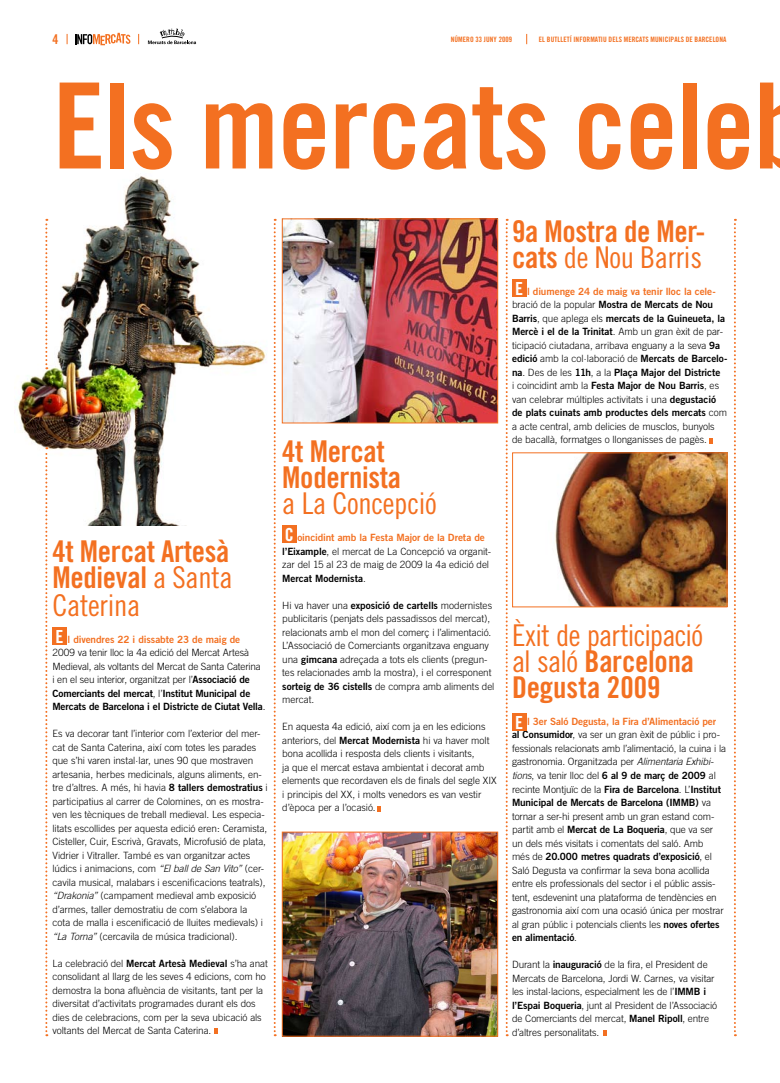
<style>
.page{position:relative;width:780px;height:1083px;background:#fff}
.page>*{position:absolute;margin:0;border:0;box-sizing:border-box;transform-origin:0 0}
.t1{font:119px "Trade Gothic Bold Cond Twenty";letter-spacing:-.01em;color:#f37021}
.t2{font:30px/26px "Trade Gothic Bold Cond Twenty";letter-spacing:-.01em;color:#f37021}
.t3{font:30px "Trade Gothic Cond Eighteen";letter-spacing:-.01em;color:#f37021}
.t4{font:18px "Trade Gothic Bold Cond Twenty";color:#fff}
.t5{font:13.5px "Trade Gothic Bold Cond Twenty";color:#f37021}
.t6{font:300 10px/13.5px "Trade Gothic";letter-spacing:-.01em;color:#000}
.t7{font:10px/13.5px "Trade Gothic Bold Two";letter-spacing:-.01em;color:#000}
.t8{font:10px "Trade Gothic Bold Two";letter-spacing:-.01em;color:#f37021}
.t9{font:7.4px "Trade Gothic Bold Cond Twenty";letter-spacing:.01em;color:#f37021}
.s1{font-family:"Trade Gothic Cond Eighteen"}
.s2{font-family:"Trade Gothic Bold Two";font-weight:400}
.s3{font-family:"Trade Gothic";font-weight:300}
.s4{font-style:italic}
.s5{font-family:"Trade Gothic Bold Cond Twenty"}
.s6{color:#f37021}
</style>
<div class="page">
<svg style="left:148px;top:29px;width:48px;height:15px"></svg>
<svg style="left:75px;top:33px;width:55px;height:12px"></svg>
<img style="left:18px;top:176px;width:249px;height:350px">
<div style="left:52px;top:627px;width:15px;height:18px;background:#f37021"></div>
<img style="left:284px;top:833px;width:212px;height:202px">
<div style="left:282px;top:831px;width:216px;height:206px;border:1px solid #f37021"></div>
<img style="left:284px;top:220px;width:212px;height:201px">
<div style="left:282px;top:218px;width:216px;height:205px;border:1px solid #f37021"></div>
<div style="left:282px;top:526px;width:14px;height:17px;background:#f37021"></div>
<div style="left:512px;top:279px;width:14px;height:18px;background:#f37021"></div>
<div style="left:512px;top:713px;width:14px;height:18px;background:#f37021"></div>
<svg style="left:214px;top:1029px;width:4px;height:5px"></svg>
<svg style="left:377px;top:806px;width:4px;height:5px"></svg>
<svg style="left:709px;top:438px;width:4px;height:5px"></svg>
<svg style="left:603px;top:1031px;width:3px;height:5px"></svg>
<svg style="left:274px;top:219px;width:2px;height:817px"></svg>
<svg style="left:45px;top:447px;width:2px;height:589px"></svg>
<svg style="left:45px;top:219px;width:2px;height:150px"></svg>
<svg style="left:505px;top:219px;width:2px;height:817px"></svg>
<svg style="left:734px;top:219px;width:1px;height:817px"></svg>
<img style="left:555px;top:454px;width:170px;height:151px">
<div style="left:512px;top:452px;width:215px;height:155px;border:1px solid #f37021"></div>
<h3 class="t5" style="left:52px;top:31px;width:7px">4</h3>
<p class="t9" style="left:450px;top:34px;width:63px">NÚMERO 33 JUNY 2009</p>
<p class="t9" style="left:539px;top:34px;width:189px">EL BUTLLETÍ INFORMATIU DELS MERCATS MUNICIPALS DE BARCELONA</p>
<h1 class="t1" style="left:52px;top:54px;width:703px">Els mercats cele</h1>
<h2 class="t2" style="left:52px;top:538px;width:182px">4t Mercat Artesà<br>Medieval <span class="s1">a Santa</span></h2>
<h2 class="t3" style="left:52px;top:587px;width:89px">Caterina</h2>
<p class="t8" style="left:68px;top:633px;width:174px">l divendres 22 i dissabte 23 de maig de</p>
<p class="t6" style="left:52px;top:646px;width:210px">2009 va tenir lloc la 4a edició del Mercat Artesà<br>Medieval, als voltants del Mercat de Santa Caterina i en el seu interior, organitzat per l’<span class="s2">Associació de</span></p>
<p class="t7" style="left:52px;top:686px;width:215px">Comerciants del mercat<span class="s3">, l’</span>Institut Municipal de<br>Mercats de Barcelona i el Districte de Ciutat Vella<span class="s3">.   </span></p>
<p class="t6" style="left:52px;top:727px;width:217px">Es va decorar tant l’interior com l’exterior del mer&shy;cat de Santa Caterina, així com totes les parades que s’hi varen instal·lar, unes 90 que mostraven artesania, herbes medicinals, alguns aliments, en&shy;tre d’altres. A més, hi havia <span class="s2">8 tallers demostratius</span> i participatius al carrer de Colomines, on es mostra&shy;ven les tècniques de treball medieval. Les especia&shy;litats escollides per aquesta edició eren: Ceramista, Cisteller, Cuir, Escrivà, Gravats, Microfusió de plata, Vidrier i Vitraller. També es van organitzar actes lúdics i animacions, com <span class="s4">“El ball de San Vito”</span> (cer&shy;cavila musical, malabars i escenificacions teatrals), <span class="s4">“Drakonia”</span> (campament medieval amb exposició d’armes, taller demostratiu de com s’elabora la cota de malla i escenificació de lluites medievals) i <span class="s4">“La Torna”</span> (cercavila de música tradicional).  </p>
<p class="t6" style="left:52px;top:956px;width:217px">La celebració del <span class="s2">Mercat Artesà Medieval</span> s’ha anat consolidant al llarg de les seves 4 edicions, com ho demostra la bona afluència de visitants, tant per la diversitat d’activitats programades durant els dos dies de celebracions, com per la seva ubicació als voltants del Mercat de Santa Caterina.</p>
<h3 class="t4" style="left:56px;top:625px;width:9px">E</h3>
<h2 class="t2" style="left:282px;top:438px;width:120px">4t Mercat<br>Modernista</h2>
<h2 class="t3" style="left:282px;top:486px;width:156px">a La Concepció</h2>
<p class="t8" style="left:297px;top:532px;width:189px">oincidint amb la Festa Major de la Dreta de</p>
<p class="t6" style="left:282px;top:544px;width:210px"><span class="s2">l’Eixample</span>, el mercat de La Concepció va organit&shy;zar del 15 al 23 de maig de 2009 la 4a edició del</p>
<p class="t7" style="left:282px;top:571px;width:86px">Mercat Modernista<span class="s3">.  </span></p>
<p class="t6" style="left:282px;top:598px;width:214px">Hi va haver una <span class="s2">exposició de cartells</span> modernistes publicitaris (penjats dels passadissos del mercat), relacionats amb el mon del comerç i l’alimentació.<br>L’Associació de Comerciants organitzava enguany una <span class="s2">gimcana</span> adreçada a tots els clients (pregun&shy;tes relacionades amb la mostra), i el corresponent <span class="s2">sorteig de 36 cistells</span> de compra amb aliments del mercat.</p>
<p class="t6" style="left:282px;top:720px;width:216px">En aquesta 4a edició, així com ja en les edicions anteriors, del <span class="s2">Mercat Modernista</span> hi va haver molt bona acollida i resposta dels clients i visitants,<br>ja que el mercat estava ambientat i decorat amb elements que recordaven els de finals del segle XIX i principis del XX, i molts venedors es van vestir d’època per a l’ocasió.</p>
<h3 class="t4" style="left:285px;top:524px;width:10px">C</h3>
<h2 class="t2" style="left:512px;top:218px;width:195px">9a Mostra de Mer-</h2>
<h2 class="t3" style="left:512px;top:239px;width:191px"><span class="s5">cats</span> de Nou Barris</h2>
<p class="t7" style="left:512px;top:284px;width:214px;text-indent:15px"><span class="s6">l diumenge 24 de maig va tenir lloc la cele&shy;</span><span class="s3">bració de la popular</span> Mostra de Mercats de Nou Barris<span class="s3">, que aplega els</span> mercats de la Guineueta, la Mercè i el de la Trinitat<span class="s3">. Amb un gran èxit de par-</span></p>
<p class="t6" style="left:512px;top:338px;width:209px">ticipació ciutadana, arribava enguany a la seva <span class="s2">9a</span></p>
<p class="t7" style="left:512px;top:352px;width:217px">edició <span class="s3">amb la col·laboració de</span> Mercats de Barcelo&shy;na<span class="s3">. Des de les</span> 11h<span class="s3">, a la</span> Plaça Major del Districte<br><span class="s3">i coincidint amb la</span> Festa Major de Nou Barris<span class="s3">, es</span></p>
<p class="t6" style="left:512px;top:392px;width:205px">van celebrar múltiples activitats i una <span class="s2">degustació</span></p>
<p class="t7" style="left:512px;top:406px;width:216px">de plats cuinats amb productes dels mercats <span class="s3">com</span></p>
<p class="t6" style="left:512px;top:419px;width:204px">a acte central, amb delicies de musclos, bunyols de bacallà, formatges o llonganisses de pagès.</p>
<h3 class="t4" style="left:515px;top:277px;width:9px">E</h3>
<h2 class="t3" style="left:512px;top:617px;width:193px">Èxit de participació</h2>
<h2 class="t2" style="left:512px;top:648px;width:183px"><span class="s1">al saló</span> Barcelona<br>Degusta 2009</h2>
<p class="t8" style="left:527px;top:715px;width:190px">l 3er Saló Degusta, la Fira d’Alimentació per</p>
<p class="t6" style="left:512px;top:728px;width:216px"><span class="s2">al Consumidor</span>, va ser un gran èxit de públic i pro&shy;fessionals relacionats amb l’alimentació, la cuina i la gastronomia. Organitzada per <span class="s4">Alimentaria Exhibi&shy;tions</span>, va tenir lloc del <span class="s2">6 al 9 de març de 2009</span> al</p>
<p class="t7" style="left:512px;top:782px;width:210px"><span class="s3">recinte Montjuïc de la</span> Fira de Barcelona<span class="s3">. L’</span>Institut<br>Municipal de Mercats de Barcelona (IMMB) <span class="s3">va</span></p>
<p class="t6" style="left:512px;top:809px;width:204px;text-align:justify">tornar a ser-hi present amb un gran estand com&shy;partit amb el <span class="s2">Mercat de La Boqueria</span>, que va ser un dels més visitats i comentats del saló. Amb</p>
<p class="t7" style="left:512px;top:849px;width:201px"><span class="s3">més de</span> 20.000 metres quadrats d’exposició<span class="s3">, el</span></p>
<p class="t6" style="left:512px;top:863px;width:213px">Saló Degusta va confirmar la seva bona acollida entre els professionals del sector i el públic assis&shy;tent, esdevenint una plataforma de tendències en gastronomia així com una ocasió única per mostrar al gran públic i potencials clients les <span class="s2">noves ofertes</span></p>
<p class="t7" style="left:512px;top:930px;width:68px">en alimentació<span class="s3">.  </span></p>
<p class="t6" style="left:512px;top:957px;width:206px">Durant la <span class="s2">inauguració</span> de la fira, el President de Mercats de Barcelona, Jordi W. Carnes, va visitar les instal·lacions, especialment les de l’<span class="s2">IMMB i l’Espai Boqueria</span>, junt al President de l’Associació de Comerciants del mercat, <span class="s2">Manel Ripoll</span>, entre d’altres personalitats.</p>
<h3 class="t4" style="left:515px;top:711px;width:9px">E</h3>
</div>
